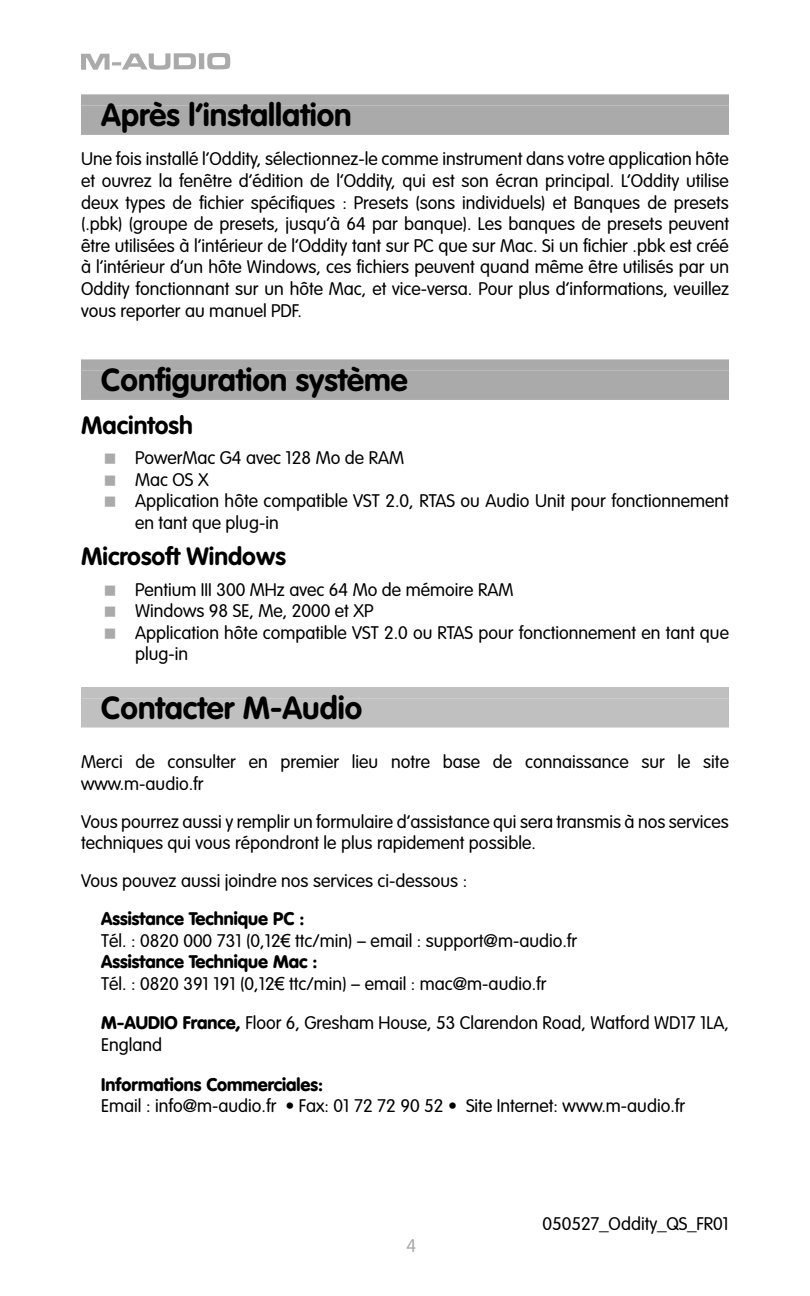
<style>
.page{position:relative;width:810px;height:1296px;background:#fff}
.page>*{position:absolute;margin:0;border:0;box-sizing:border-box;transform-origin:0 0}
.t1{font:700 31.5px "VAG Rounded";color:#000}
.t2{font:700 24.75px "VAG Rounded";color:#000}
.t3{font:300 18px/21.6px "VAG Rounded";color:#000}
.t4{font:900 18px "VAG Rounded";color:#000}
.t5{font:300 18px "VAG Rounded";color:#aaa}
.s1{font-weight:900}
.s2{font-family:"Arial";font-weight:400}
</style>
<div class="page">
<svg style="left:81px;top:53px;width:115px;height:17px"></svg>
<div style="left:199px;top:53px;width:5px;height:16px;background:#aaa"></div>
<svg style="left:207px;top:53px;width:23px;height:16px"></svg>
<div style="left:81px;top:94px;width:648px;height:12px;background:#aaa"></div>
<div style="left:81px;top:106px;width:648px;height:29px;background:#aaa"></div>
<div style="left:81px;top:359px;width:648px;height:12px;background:#aaa"></div>
<div style="left:81px;top:371px;width:648px;height:29px;background:#aaa"></div>
<div style="left:81px;top:687px;width:648px;height:11px;background:#c0c0c0"></div>
<div style="left:81px;top:698px;width:648px;height:30px;background:#c0c0c0"></div>
<h1 class="t1" style="left:101px;top:96px;width:252px">Après l’installation</h1>
<p class="t3" style="left:81px;top:148px;width:650px;text-align:justify">Une fois installé l’Oddity, sélectionnez-le comme instrument dans votre application hôte et ouvrez la fenêtre d’édition de l’Oddity, qui est son écran principal. L’Oddity utilise deux types de fichier spécifiques : Presets (sons individuels) et Banques de presets (.pbk) (groupe de presets, jusqu’à 64 par banque). Les banques de presets peuvent être utilisées à l’intérieur de l’Oddity tant sur PC que sur Mac. Si un fichier .pbk est créé à l’intérieur d’un hôte Windows, ces fichiers peuvent quand même être utilisés par un Oddity fonctionnant sur un hôte Mac, et vice-versa. Pour plus d’informations, veuillez vous reporter au manuel PDF.</p>
<h1 class="t1" style="left:101px;top:361px;width:308px">Configuration système</h1>
<h2 class="t2" style="left:81px;top:410px;width:113px">Macintosh</h2>
<p class="t3" style="left:135px;top:447px;width:595px">PowerMac G4 avec 128 Mo de RAM<br>Mac OS X<br>Application hôte compatible VST 2.0, RTAS ou Audio Unit pour fonctionnement en tant que plug-in</p>
<h2 class="t2" style="left:81px;top:542px;width:206px">Microsoft Windows</h2>
<p class="t3" style="left:135px;top:579px;width:596px">Pentium III 300 MHz avec 64 Mo de mémoire RAM<br>Windows 98 SE, Me, 2000 et XP<br>Application hôte compatible VST 2.0 ou RTAS pour fonctionnement en tant que plug-in</p>
<h1 class="t1" style="left:101px;top:689px;width:263px">Contacter M-Audio</h1>
<p class="t3" style="left:81px;top:751px;width:650px">Merci de consulter en premier lieu notre base de connaissance sur le site www.m-audio.fr</p>
<p class="t3" style="left:81px;top:811px;width:649px">Vous pourrez aussi y remplir un formulaire d’assistance qui sera transmis à nos services techniques qui vous répondront le plus rapidement possible.</p>
<p class="t3" style="left:81px;top:870px;width:388px">Vous pouvez aussi joindre nos services ci-dessous :</p>
<p class="t3" style="left:101px;top:908px;width:477px"><span class="s1">Assistance Technique PC :<br></span>Tél. : 0820 000 731 (0,12<span class="s2">€</span> ttc/min) – email : support@m-audio.fr <span class="s1">Assistance Technique Mac :<br></span>Tél. : 0820 391 191 (0,12<span class="s2">€</span> ttc/min) – email : mac@m-audio.fr</p>
<p class="t3" style="left:101px;top:1012px;width:629px"><span class="s1">M-AUDIO France,</span> Floor 6, Gresham House, 53 Clarendon Road, Watford WD17 1LA,<br>England</p>
<p class="t4" style="left:101px;top:1073px;width:224px">Informations Commerciales:</p>
<p class="t3" style="left:101px;top:1095px;width:585px">Email : info@m-audio.fr • Fax: 01 72 72 90 52 • Site Internet: www.m-audio.fr</p>
<p class="t5" style="left:406px;top:1235px;width:11px">4</p>
<p class="t3" style="left:542px;top:1213px;width:188px">050527_Oddity_QS_FR01</p>
</div>
